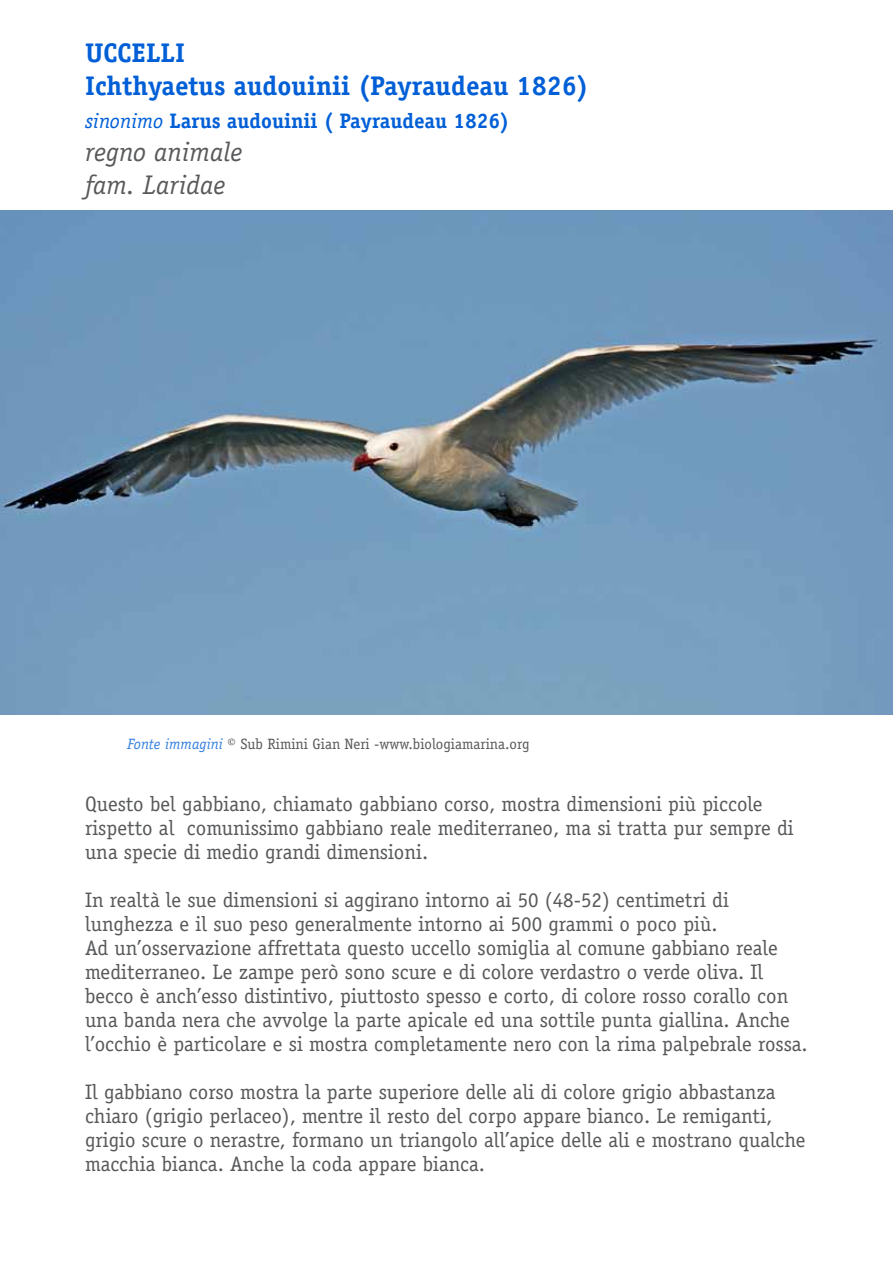
<style>
.page{position:relative;width:893px;height:1263px;background:#fff}
.page>*{position:absolute;margin:0;border:0;box-sizing:border-box;transform-origin:0 0}
.t1{font:700 27px/33px "Officina Serif Std";color:#005fd7}
.t2{font:italic 27px/33px "Officina Serif Std";color:#58595b}
.t3{font:21px/24px "Officina Serif Std";color:#58595b}
.t4{font:700 21px "Officina Serif Std";color:#005fd7}
.t5{font:15px "Officina Serif Std";color:#58595b}
.s1{font-weight:400;font-style:italic}
.s2{font-style:italic;color:#337fdf}
</style>
<div class="page">
<img style="left:0;top:211px;width:893px;height:503px">
<p class="t1" style="left:85px;top:36px;width:505px">uccelli<br>Ichthyaetus audouinii (Payraudeau 1826)</p>
<p class="t4" style="left:85px;top:108px;width:426px"><span class="s1">sinonimo</span> Larus audouinii ( Payraudeau 1826)</p>
<p class="t2" style="left:85px;top:135px;width:159px">regno animale fam. Laridae</p>
<p class="t5" style="left:128px;top:735px;width:403px"><span class="s2">Fonte immagini</span> © Sub Rimini Gian Neri -www.biologiamarina.org</p>
<p class="t3" style="left:85px;top:791px;width:710px">Questo bel gabbiano, chiamato gabbiano corso, mostra dimensioni più piccole rispetto al comunissimo gabbiano reale mediterraneo, ma si tratta pur sempre di una specie di medio grandi dimensioni.</p>
<p class="t3" style="left:85px;top:887px;width:724px">In realtà le sue dimensioni si aggirano intorno ai 50 (48-52) centimetri di lunghezza e il suo peso generalmente intorno ai 500 grammi o poco più.<br>Ad un’osservazione affrettata questo uccello somiglia al comune gabbiano reale mediterraneo. Le zampe però sono scure e di colore verdastro o verde oliva. Il becco è anch’esso distintivo, piuttosto spesso e corto, di colore rosso corallo con una banda nera che avvolge la parte apicale ed una sottile punta giallina. Anche l’occhio è particolare e si mostra completamente nero con la rima palpebrale rossa.</p>
<p class="t3" style="left:85px;top:1080px;width:722px">Il gabbiano corso mostra la parte superiore delle ali di colore grigio abbastanza chiaro (grigio perlaceo), mentre il resto del corpo appare bianco. Le remiganti, grigio scure o nerastre, formano un triangolo all’apice delle ali e mostrano qualche macchia bianca. Anche la coda appare bianca.</p>
</div>
